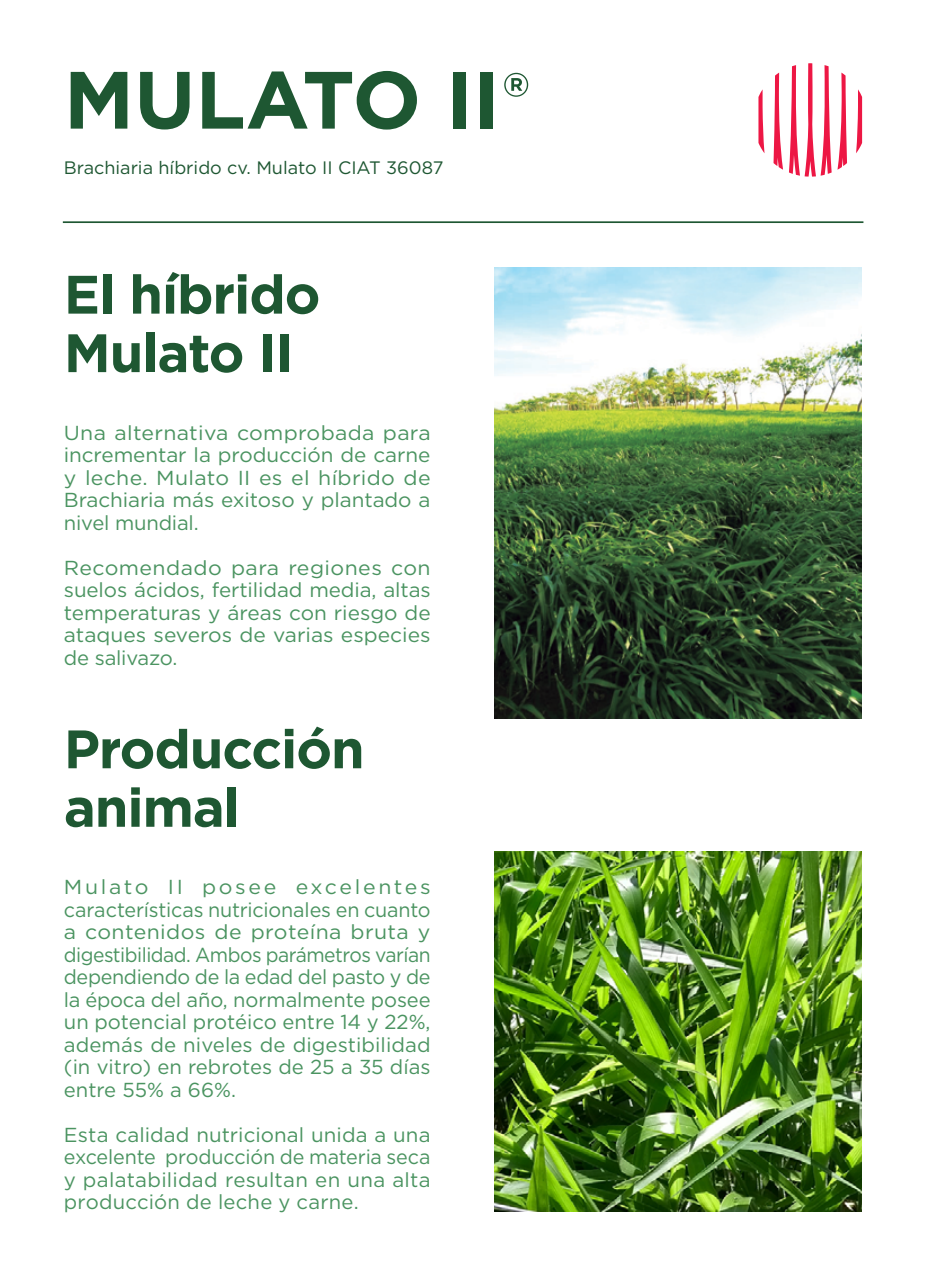
<style>
.page{position:relative;width:925px;height:1276px;background:#fff}
.page>*{position:absolute;margin:0;border:0;box-sizing:border-box;transform-origin:0 0}
.t1{font:700 81px "Gotham";color:#1e5732}
.t2{font:700 54px/58.5px "Gotham";letter-spacing:-.02em;color:#1e5732}
.t3{font:20.25px/22.5px "Gotham";color:#4b9461;text-align:justify;scale:1.05 1}
.t4{font:20.25px/22.5px "Gotham";color:#4b9461;text-align:justify}
.t5{font:18px "Gotham";color:#1e5732}
</style>
<div class="page">
<hr style="left:63px;top:221px;width:800px;height:2px;background:#1e5732">
<img style="left:494px;top:851px;width:367px;height:360px">
<img style="left:494px;top:267px;width:367px;height:452px">
<svg style="left:837px;top:73px;width:10px;height:97px"></svg>
<svg style="left:758px;top:89px;width:6px;height:64px"></svg>
<svg style="left:773px;top:73px;width:10px;height:97px"></svg>
<svg style="left:856px;top:89px;width:6px;height:64px"></svg>
<svg style="left:789px;top:63px;width:42px;height:114px"></svg>
<svg style="left:504px;top:73px;width:24px;height:24px"></svg>
<h1 class="t1" style="left:64px;top:46px;width:438px">MULATO II</h1>
<p class="t5" style="left:64px;top:156px;width:381px">Brachiaria híbrido cv. Mulato II CIAT 36087</p>
<h2 class="t2" style="left:64px;top:265px;width:258px">El híbrido<br>Mulato II</h2>
<p class="t3" style="left:64px;top:421px;width:351px">Una alternativa comprobada para incrementar la producción de carne y leche. Mulato II es el híbrido de Brachiaria más exitoso y plantado a nivel mundial.</p>
<p class="t3" style="left:64px;top:556px;width:351px">Recomendado para regiones con suelos ácidos, fertilidad media, altas temperaturas y áreas con riesgo de ataques severos de varias especies de salivazo.</p>
<h2 class="t2" style="left:64px;top:719px;width:302px">Producción animal</h2>
<p class="t3" style="left:64px;top:875px;width:351px">Mulato II posee excelentes características nutricionales en cuanto a contenidos de proteína bruta y digestibilidad. Ambos parámetros varían dependiendo de la edad del pasto y de la época del año, normalmente posee un potencial protéico entre 14 y 22%, además de niveles de digestibilidad (in vitro) en rebrotes de 25 a 35 días entre 55% a 66%.</p>
<p class="t4" style="left:64px;top:1123px;width:368px">Esta calidad nutricional unida a una excelente producción de materia seca y palatabilidad resultan en una alta producción de leche y carne.</p>
</div>
